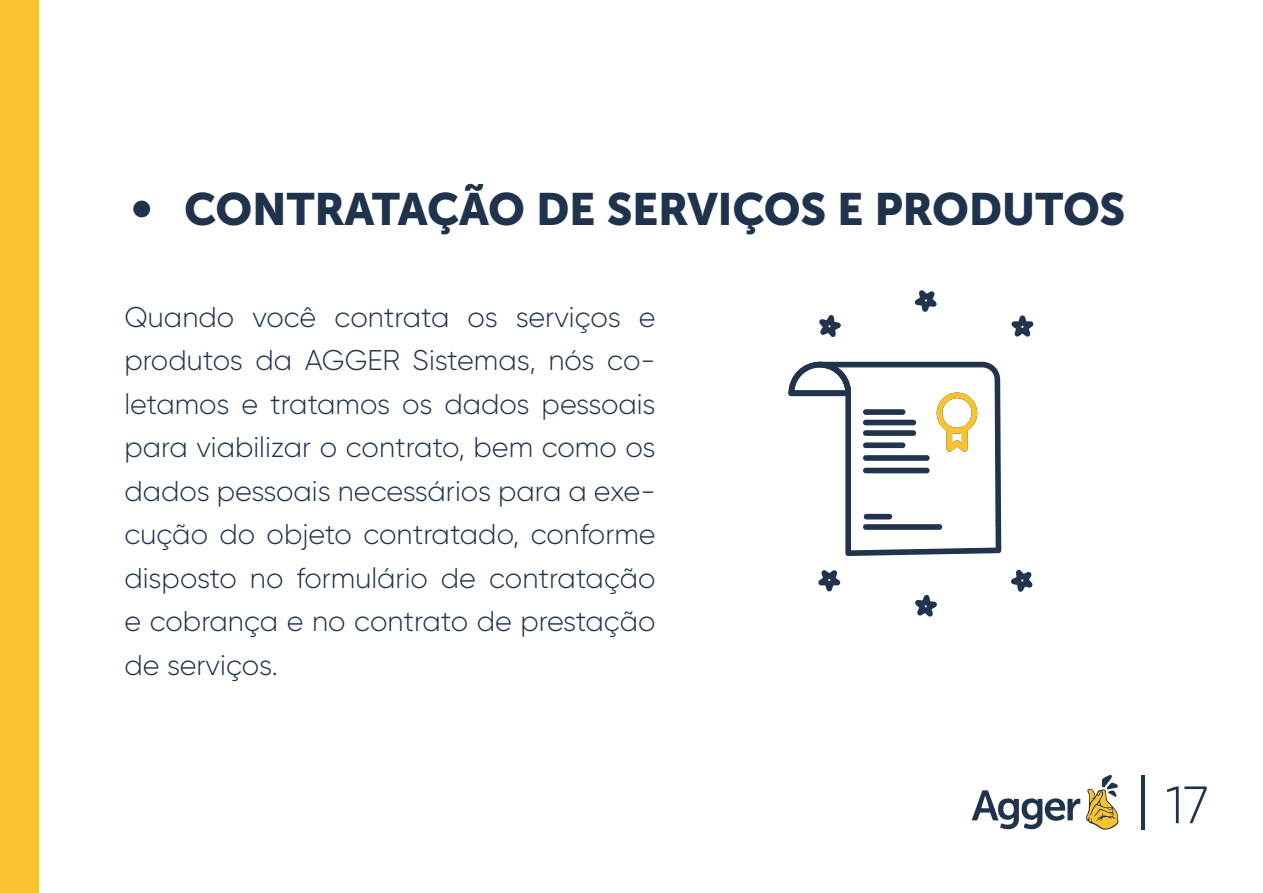
<style>
.page{position:relative;width:1263px;height:893px;background:#fff}
.page>*{position:absolute;margin:0;border:0;box-sizing:border-box;transform-origin:0 0}
.t1{font:300 52.5px "Gilroy";color:#1f334d}
.t2{font:45px "Museo Sans Cyrl W03 900";color:#1f334d}
.t3{font:300 28.5px/43.5px "Gilroy";color:#1f334d;text-align:justify}
</style>
<div class="page">
<hr style="left:1142px;top:775px;width:3px;height:54px;background:#20334d">
<svg style="left:972px;top:775px;width:146px;height:55px"></svg>
<svg style="left:818px;top:570px;width:22px;height:21px"></svg>
<svg style="left:915px;top:595px;width:22px;height:22px"></svg>
<svg style="left:1011px;top:570px;width:22px;height:22px"></svg>
<svg style="left:1011px;top:315px;width:22px;height:22px"></svg>
<svg style="left:915px;top:290px;width:22px;height:22px"></svg>
<svg style="left:819px;top:315px;width:22px;height:22px"></svg>
<svg style="left:788px;top:362px;width:213px;height:194px"></svg>
<div style="left:0;top:0;width:39px;height:893px;background:#f7c32e"></div>
<h2 class="t2" style="left:130px;top:183px;width:997px">• CONTRATAÇÃO DE SERVIÇOS E PRODUTOS</h2>
<p class="t3" style="left:124px;top:295px;width:533px">Quando você contrata os serviços e produtos da AGGER Sistemas, nós co&shy;letamos e tratamos os dados pessoais para viabilizar o contrato, bem como os dados pessoais necessários para a exe&shy;cução do objeto contratado, conforme disposto no formulário de contratação e cobrança e no contrato de prestação de serviços.</p>
<h1 class="t1" style="left:1166px;top:775px;width:45px">17</h1>
</div>
